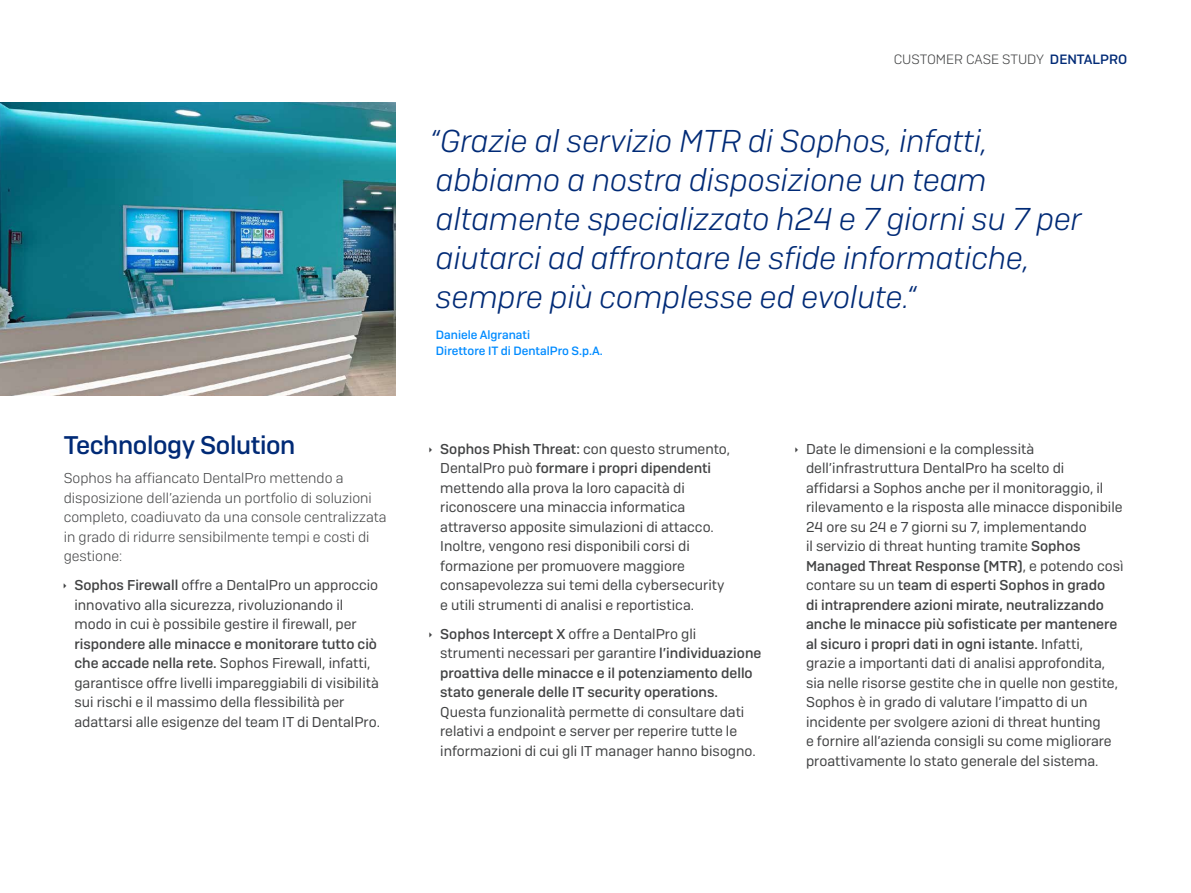
<style>
.page{position:relative;width:1191px;height:893px;background:#fff}
.page>*{position:absolute;margin:0;border:0;box-sizing:border-box;transform-origin:0 0}
.t1{font:italic 300 31.5px/39px "Sophos Sans";color:#002a76}
.t2{font:500 25.5px "Sophos Sans";letter-spacing:-.015em;color:#002a76}
.t3{font:14.25px/19.5px "Sophos Sans";color:#424344}
.t4{font:300 14.25px/19.5px "Sophos Sans";color:#424344}
.t5{font:500 14.25px/19.5px "Sophos Sans";color:#424344}
.t6{font:300 13.5px "Sophos Sans";color:#424344}
.t7{font:500 12px/16.5px "Sophos Sans";color:#008bff}
.s1{font-weight:500}
.s2{font-weight:500;color:#002a76}
.s3{font-weight:400}
</style>
<div class="page">
<img style="left:0;top:103px;width:395px;height:292px">
<h2 class="t2" style="left:64px;top:429px;width:233px">Technology Solution</h2>
<p class="t4" style="left:64px;top:468px;width:324px">Sophos ha affiancato DentalPro mettendo a disposizione dell’azienda un portfolio di soluzioni completo, coadiuvato da una console centralizzata in grado di ridurre sensibilmente tempi e costi di gestione:</p>
<p class="t3" style="left:74px;top:575px;width:305px"><span class="s1">Sophos Firewall</span> offre a DentalPro un approccio innovativo alla sicurezza, rivoluzionando il modo in cui è possibile gestire il firewall, per</p>
<p class="t3" style="left:74px;top:634px;width:307px"><span class="s1">rispondere alle minacce e monitorare tutto ciò che accade nella rete.</span> Sophos Firewall, infatti, garantisce offre livelli impareggiabili di visibilità sui rischi e il massimo della flessibilità per adattarsi alle esigenze del team IT di DentalPro.</p>
<p class="t6" style="left:894px;top:51px;width:235px">CUSTOMER CASE STUDY <span class="s2">DENTALPRO</span></p>
<h1 class="t1" style="left:429px;top:120px;width:653px">“Grazie al servizio MTR di Sophos, infatti, abbiamo a nostra disposizione un team altamente specializzato h24 e 7 giorni su 7 per aiutarci ad affrontare le sfide informatiche, sempre più complesse ed evolute.“</h1>
<p class="t7" style="left:436px;top:326px;width:168px">Daniele Algranati<br>Direttore IT di DentalPro S.p.A.</p>
<p class="t3" style="left:440px;top:439px;width:291px"><span class="s1">Sophos Phish Threat:</span> con questo strumento, DentalPro può <span class="s1">formare i propri dipendenti </span>mettendo alla prova la loro capacità di riconoscere una minaccia informatica attraverso apposite simulazioni di attacco.<br>Inoltre, vengono resi disponibili corsi di formazione per promuovere maggiore consapevolezza sui temi della cybersecurity e utili strumenti di analisi e reportistica.</p>
<p class="t5" style="left:440px;top:624px;width:323px">Sophos Intercept X <span class="s3">offre a DentalPro gli strumenti necessari per garantire</span> l’individuazione proattiva delle minacce e il potenziamento dello stato generale delle IT security operations.</p>
<p class="t3" style="left:440px;top:702px;width:317px">Questa funzionalità permette di consultare dati relativi a endpoint e server per reperire tutte le informazioni di cui gli IT manager hanno bisogno.</p>
<p class="t3" style="left:806px;top:439px;width:319px">Date le dimensioni e la complessità dell’infrastruttura DentalPro ha scelto di<br>affidarsi a Sophos anche per il monitoraggio, il rilevamento e la risposta alle minacce disponibile 24 ore su 24 e 7 giorni su 7, implementando<br>il servizio di threat hunting tramite <span class="s1">Sophos Managed Threat Response (MTR)</span>, e potendo così contare su un <span class="s1">team di esperti Sophos in grado<br>di intraprendere azioni mirate, neutralizzando anche le minacce più sofisticate per mantenere al sicuro i propri dati in ogni istante.</span> Infatti, grazie a importanti dati di analisi approfondita, sia nelle risorse gestite che in quelle non gestite, Sophos è in grado di valutare l’impatto di un incidente per svolgere azioni di threat hunting<br>e fornire all’azienda consigli su come migliorare proattivamente lo stato generale del sistema.</p>
</div>
